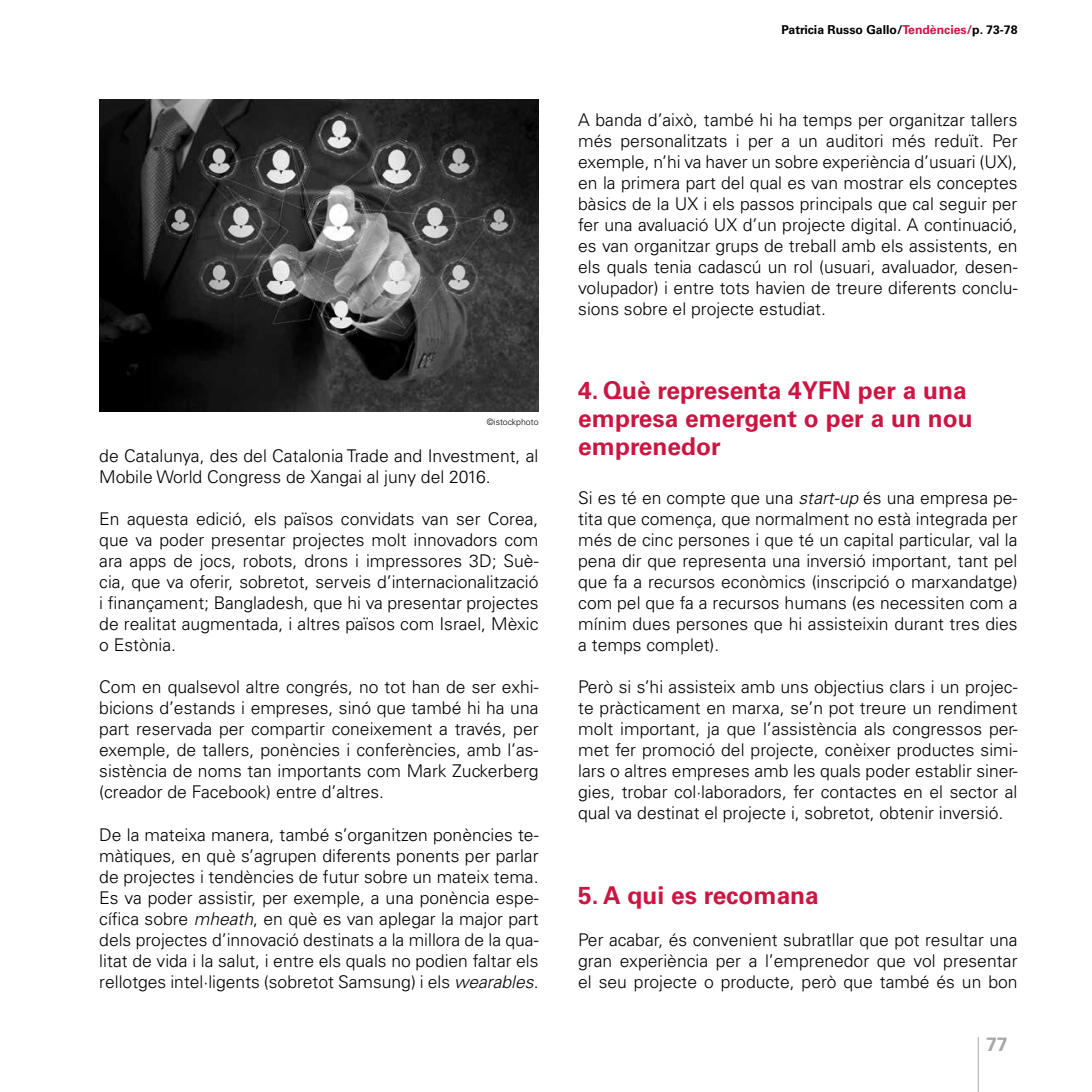
<style>
.page{position:relative;width:1092px;height:1092px;background:#fff}
.page>*{position:absolute;margin:0;border:0;box-sizing:border-box;transform-origin:0 0}
.t1{font:700 24.5px/28px "Univers LT Std";color:#cd1543}
.t2{font:700 19.25px "Univers LT Std";color:#a7a9ac}
.t3{font:300 17.5px/21px "Univers LT Std";color:#000;text-align:justify}
.t4{font:700 12.25px "Univers LT Std";color:#000}
.t5{font:300 8.75px "Univers LT Std";color:#000}
.s1{font-style:italic}
.s2{color:#cd1543}
</style>
<div class="page">
<hr style="left:977px;top:1037px;width:1px;height:54px;background:#a7a9ac">
<img style="left:99px;top:99px;width:439px;height:313px">
<p class="t5" style="left:486px;top:416px;width:53px">©istockphoto</p>
<p class="t3" style="left:99px;top:445px;width:440px">de Catalunya, des del Catalonia Trade and Investment, al<br>Mobile World Congress de Xangai al juny del 2016.</p>
<p class="t3" style="left:99px;top:508px;width:441px">En aquesta edició, els països convidats van ser Corea, que va poder presentar projectes molt innovadors com ara apps de jocs, robots, drons i impressores 3D; Suè&shy;cia, que va oferir, sobretot, serveis d’internacionalització i finançament; Bangladesh, que hi va presentar projectes de realitat augmentada, i altres països com Israel, Mèxic o Estònia.</p>
<p class="t3" style="left:99px;top:676px;width:441px">Com en qualsevol altre congrés, no tot han de ser exhi&shy;bicions d’estands i empreses, sinó que també hi ha una part reservada per compartir coneixement a través, per exemple, de tallers, ponències i conferències, amb l’as&shy;sistència de noms tan importants com Mark Zuckerberg (creador de Facebook) entre d’altres.</p>
<p class="t3" style="left:99px;top:823px;width:441px">De la mateixa manera, també s’organitzen ponències te&shy;màtiques, en què s’agrupen diferents ponents per parlar de projectes i tendències de futur sobre un mateix tema.<br>Es va poder assistir, per exemple, a una ponència espe&shy;cífica sobre <span class="s1">mheath</span>, en què es van aplegar la major part dels projectes d’innovació destinats a la millora de la qua&shy;litat de vida i la salut, i entre els quals no podien faltar els rellotges intel·ligents (sobretot Samsung) i els <span class="s1">wearables</span>.</p>
<p class="t4" style="left:781px;top:22px;width:237px">Patricia Russo Gallo/<span class="s2">Tendències/</span>p. 73-78</p>
<p class="t3" style="left:578px;top:109px;width:441px">A banda d’això, també hi ha temps per organitzar tallers més personalitzats i per a un auditori més reduït. Per exemple, n’hi va haver un sobre experiència d’usuari (UX), en la primera part del qual es van mostrar els conceptes bàsics de la UX i els passos principals que cal seguir per fer una avaluació UX d’un projecte digital. A continuació, es van organitzar grups de treball amb els assistents, en els quals tenia cadascú un rol (usuari, avaluador, desen&shy;volupador) i entre tots havien de treure diferents conclu&shy;sions sobre el projecte estudiat.</p>
<h1 class="t1" style="left:578px;top:377px;width:396px">4. Què representa 4YFN per a una empresa emergent o per a un nou emprenedor</h1>
<p class="t3" style="left:578px;top:487px;width:441px">Si es té en compte que una <span class="s1">start-up</span> és una empresa pe&shy;tita que comença, que normalment no està integrada per més de cinc persones i que té un capital particular, val la pena dir que representa una inversió important, tant pel que fa a recursos econòmics (inscripció o marxandatge) com pel que fa a recursos humans (es necessiten com a mínim dues persones que hi assisteixin durant tres dies a temps complet).</p>
<p class="t3" style="left:578px;top:676px;width:441px">Però si s’hi assisteix amb uns objectius clars i un projec&shy;te pràcticament en marxa, se’n pot treure un rendiment molt important, ja que l’assistència als congressos per&shy;met fer promoció del projecte, conèixer productes simi&shy;lars o altres empreses amb les quals poder establir siner&shy;gies, trobar col·laboradors, fer contactes en el sector al qual va destinat el projecte i, sobretot, obtenir inversió.</p>
<h1 class="t1" style="left:578px;top:881px;width:242px">5. A qui es recomana</h1>
<p class="t3" style="left:578px;top:928px;width:441px">Per acabar, és convenient subratllar que pot resultar una gran experiència per a l’emprenedor que vol presentar el seu projecte o producte, però que també és un bon</p>
<p class="t2" style="left:986px;top:1032px;width:23px">77</p>
</div>
